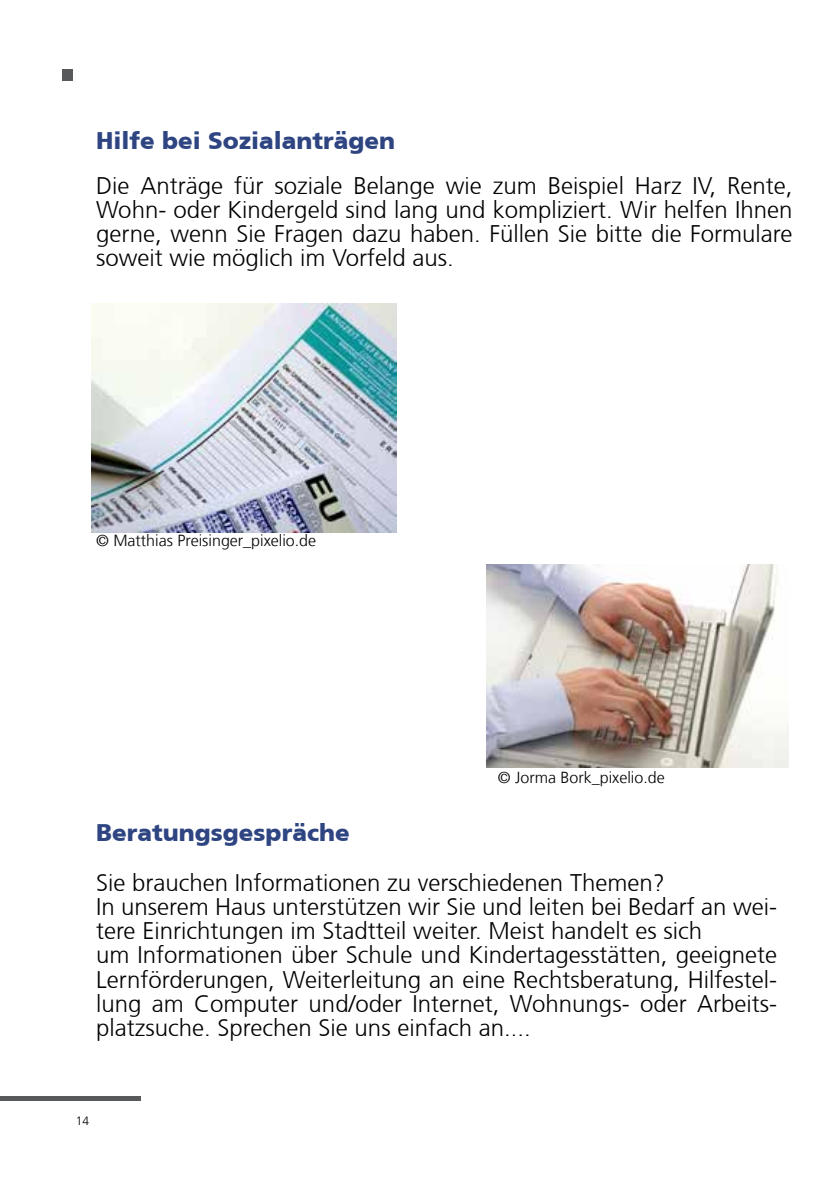
<style>
.page{position:relative;width:840px;height:1191px;background:#fff}
.page>*{position:absolute;margin:0;border:0;box-sizing:border-box;transform-origin:0 0}
.t1{font:300 24px/24px "Frutiger CE";color:#000}
.t2{font:900 24px "Frutiger CE";color:#2e4582}
.t3{font:300 16px "Frutiger LT";color:#000}
.t4{font:300 12px "Frutiger LT";color:#000}
</style>
<div class="page">
<div style="left:62px;top:69px;width:10px;height:11px;background:#58595b"></div>
<hr style="left:0;top:1096px;width:141px;height:4px;background:#58595b">
<img style="left:91px;top:303px;width:305px;height:229px">
<img style="left:486px;top:564px;width:302px;height:204px">
<p class="t2" style="left:96px;top:127px;width:300px">Hilfe bei Sozialanträgen</p>
<p class="t1" style="left:96px;top:173px;width:697px;text-align:justify">Die Anträge für soziale Belange wie zum Beispiel Harz IV, Rente, Wohn- oder Kindergeld sind lang und kompliziert. Wir helfen Ihnen gerne, wenn Sie Fragen dazu haben. Füllen Sie bitte die Formulare soweit wie möglich im Vorfeld aus.</p>
<p class="t3" style="left:96px;top:531px;width:221px">© Matthias Preisinger_pixelio.de</p>
<p class="t3" style="left:497px;top:768px;width:168px">© Jorma Bork_pixelio.de</p>
<p class="t2" style="left:96px;top:818px;width:255px">Beratungsgespräche</p>
<p class="t1" style="left:96px;top:871px;width:682px">Sie brauchen Informationen zu verschiedenen Themen?<br>In unserem Haus unterstützen wir Sie und leiten bei Bedarf an wei&shy;tere Einrichtungen im Stadtteil weiter. Meist handelt es sich<br>um Informationen über Schule und Kindertagesstätten, geeignete Lernförderungen, Weiterleitung an eine Rechtsberatung, Hilfestel&shy;lung am Computer und/oder Internet, Wohnungs- oder Arbeits&shy;platzsuche. Sprechen Sie uns einfach an....</p>
<p class="t4" style="left:76px;top:1113px;width:15px">14</p>
</div>
